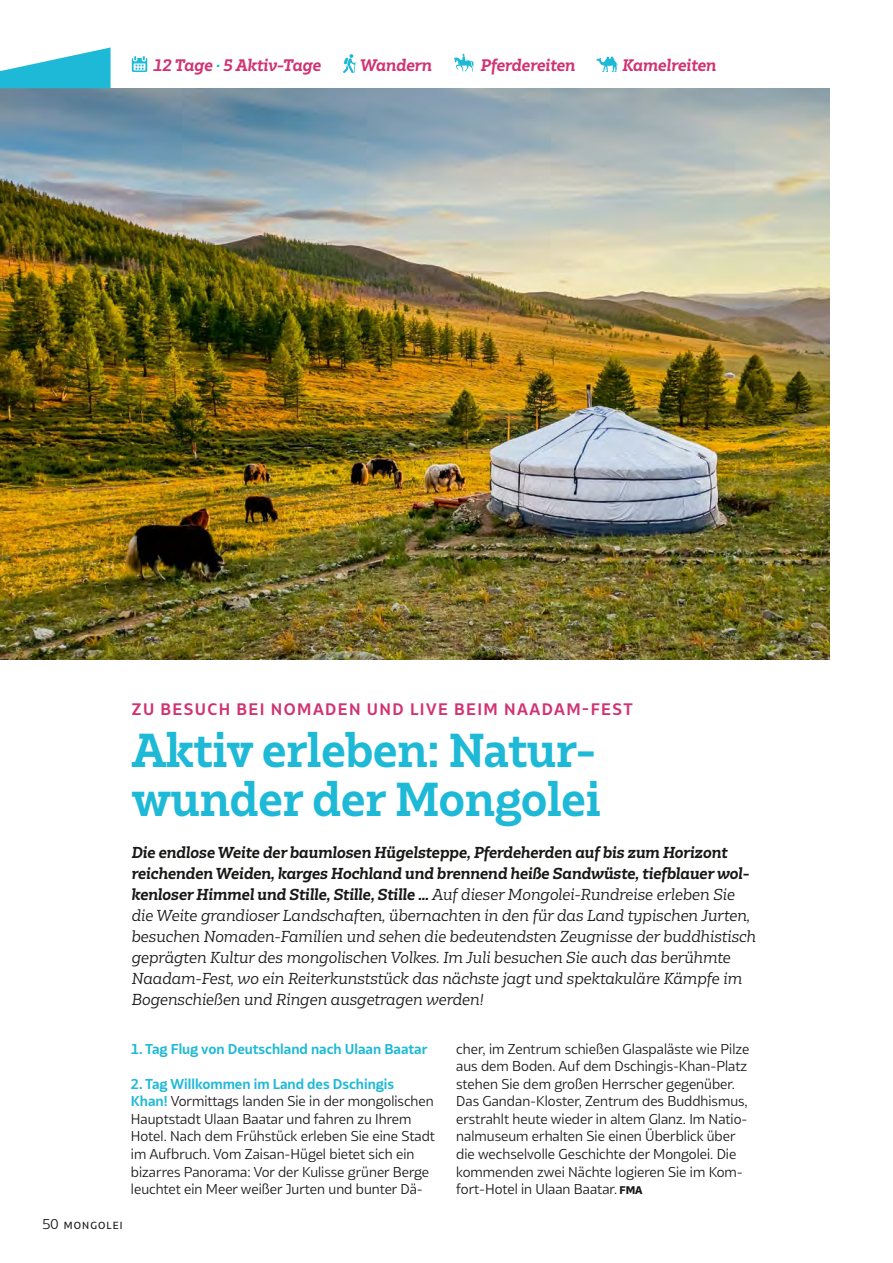
<style>
.page{position:relative;width:893px;height:1263px;background:#fff}
.page>*{position:absolute;margin:0;border:0;box-sizing:border-box;transform-origin:0 0}
.t1{font:700 45px/49.5px "Bw Glenn Slab";color:#1eb9d6}
.t2{font:italic 700 15.75px "Bw Glenn Slab";color:#d13273}
.t3{font:700 15.75px "Bw Glenn Sans";letter-spacing:.09em;color:#d13273}
.t4{font:italic 15px/21px "Bw Glenn Slab";color:#181716}
.t5{font:13.5px/17.5px "Bw Glenn Sans";color:#181716}
.t6{font:700 13.5px "Bw Glenn Sans";color:#1eb9d6}
.t7{font:500 9.75px "Bw Glenn Sans";letter-spacing:.11em;color:#181716}
.s1{color:#1eb9d6}
.s2{font-weight:700}
.s3{font-weight:700;color:#1eb9d6}
.s4{font-weight:400;font-size:13.5px}
.s5{font-weight:800;font-size:10.5px}
</style>
<div class="page">
<img style="left:0;top:88px;width:829px;height:571px">
<svg style="left:0;top:47px;width:111px;height:41px"></svg>
<svg style="left:132px;top:56px;width:15px;height:16px"></svg>
<svg style="left:343px;top:54px;width:13px;height:19px"></svg>
<svg style="left:596px;top:57px;width:22px;height:15px"></svg>
<svg style="left:454px;top:54px;width:20px;height:17px"></svg>
<p class="t2" style="left:153px;top:55px;width:169px">12 Tage <span class="s1">·</span> 5 Aktiv-Tage</p>
<p class="t2" style="left:360px;top:55px;width:73px">Wandern</p>
<p class="t2" style="left:481px;top:55px;width:96px">Pferdereiten</p>
<p class="t2" style="left:622px;top:55px;width:95px">Kamelreiten</p>
<p class="t3" style="left:132px;top:699px;width:502px">ZU BESUCH BEI NOMADEN UND LIVE BEIM NAADAM-FEST</p>
<h1 class="t1" style="left:132px;top:724px;width:470px">Aktiv erleben: Natur&shy;wunder der Mongolei</h1>
<p class="t4" style="left:132px;top:842px;width:626px"><span class="s2">Die endlose Weite der baumlosen Hügelsteppe, Pferdeherden auf bis zum Horizont reichenden Weiden, karges Hochland und brennend heiße Sandwüste, tiefblauer wol&shy;kenloser Himmel und Stille, Stille, Stille …</span> Auf dieser Mongolei-Rundreise erleben Sie die Weite grandioser Landschaften, übernachten in den für das Land typischen Jurten, besuchen Nomaden-Familien und sehen die bedeutendsten Zeugnisse der buddhistisch geprägten Kultur des mongolischen Volkes. Im Juli besuchen Sie auch das berühmte Naadam-Fest, wo ein Reiterkunststück das nächste jagt und spektakuläre Kämpfe im Bogenschießen und Ringen ausgetragen werden!</p>
<p class="t6" style="left:131px;top:1040px;width:298px">1. Tag Flug von Deutschland nach Ulaan Baatar</p>
<p class="t5" style="left:131px;top:1075px;width:306px"><span class="s3">2. Tag Willkommen im Land des Dschingis<br>Khan!</span> Vormittags landen Sie in der mongolischen Hauptstadt Ulaan Baatar und fahren zu Ihrem Hotel. Nach dem Frühstück erleben Sie eine Stadt im Aufbruch. Vom Zaisan-Hügel bietet sich ein bizarres Panorama: Vor der Kulisse grüner Berge leuchtet ein Meer weißer Jurten und bunter Dä-</p>
<p class="t7" style="left:43px;top:1219px;width:81px"><span class="s4">50</span> MONGOLEI</p>
<p class="t5" style="left:456px;top:1040px;width:295px">cher, im Zentrum schießen Glaspaläste wie Pilze aus dem Boden. Auf dem Dschingis-Khan-Platz stehen Sie dem großen Herrscher gegenüber.<br>Das Gandan-Kloster, Zentrum des Buddhismus, erstrahlt heute wieder in altem Glanz. Im Natio&shy;nalmuseum erhalten Sie einen Überblick über die wechselvolle Geschichte der Mongolei. Die kommenden zwei Nächte logieren Sie im Kom&shy;fort-Hotel in Ulaan Baatar. <span class="s5">FMA</span></p>
</div>
